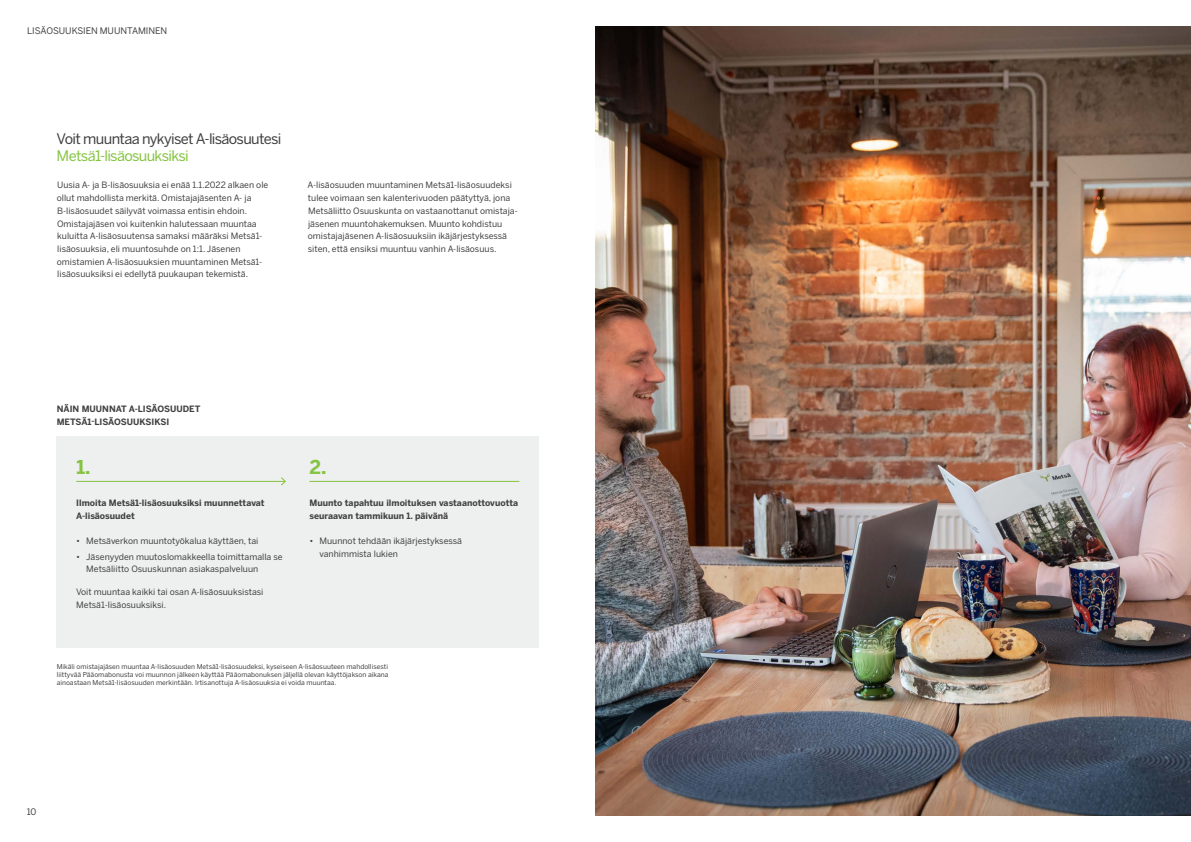
<style>
.page{position:relative;width:1191px;height:842px;background:#fff}
.page>*{position:absolute;margin:0;border:0;box-sizing:border-box;transform-origin:0 0}
.t1{font:700 19px "Benton Sans";color:#85c441}
.t2{font:14.5px "Benton Sans";letter-spacing:-.045em;color:#414042}
.t3{font:14.5px "Benton Sans";letter-spacing:-.045em;color:#85c441}
.t4{font:9px "Benton Sans";letter-spacing:-.01em;color:#414042}
.t5{font:8.7px/12.7px "Benton Sans";color:#414042}
.t6{font:700 8.7px/12.7px "Benton Sans";color:#414042}
.t7{font:6.7px/8px "Benton Sans";letter-spacing:.005em;color:#414042;text-align:justify}
</style>
<div class="page">
<img style="left:595px;top:27px;width:596px;height:788px">
<div style="left:57px;top:437px;width:482px;height:211px;background:#eeefef"></div>
<hr style="left:309px;top:481px;width:210px;height:1px;background:#85c441">
<hr style="left:76px;top:481px;width:209px;height:1px;background:#85c441">
<svg style="left:280px;top:477px;width:6px;height:9px"></svg>
<p class="t4" style="left:27px;top:24px;width:141px">LISÄOSUUKSIEN MUUNTAMINEN</p>
<h2 class="t2" style="left:57px;top:128px;width:226px">Voit muuntaa nykyiset A-lisäosuutesi</h2>
<h2 class="t3" style="left:57px;top:146px;width:134px">Metsä1-lisäosuuksiksi</h2>
<p class="t5" style="left:57px;top:178px;width:213px">Uusia A- ja B-lisäosuuksia ei enää 1.1.2022 alkaen ole ollut mahdollista merkitä. Omistajajäsenten A- ja B-lisäosuudet säilyvät voimassa entisin ehdoin.<br>Omistajajäsen voi kuitenkin halutessaan muuntaa kuluitta A-lisäosuutensa samaksi määräksi Metsä1- lisäosuuksia, eli muuntosuhde on 1:1. Jäsenen omistamien A-lisäosuuksien muuntaminen Metsä1- lisäosuuksiksi ei edellytä puukaupan tekemistä.</p>
<p class="t5" style="left:307px;top:178px;width:212px">A-lisäosuuden muuntaminen Metsä1-lisäosuudeksi tulee voimaan sen kalenterivuoden päätyttyä, jona Metsäliitto Osuuskunta on vastaanottanut omistaja&shy;jäsenen muuntohakemuksen. Muunto kohdistuu omistajajäsenen A-lisäosuuksiin ikäjärjestyksessä siten, että ensiksi muuntuu vanhin A-lisäosuus.</p>
<p class="t6" style="left:57px;top:402px;width:145px">NÄIN MUUNNAT A-LISÄOSUUDET<br>METSÄ1-LISÄOSUUKSIKSI</p>
<h1 class="t1" style="left:76px;top:453px;width:16px">1.</h1>
<h1 class="t1" style="left:309px;top:453px;width:19px">2.</h1>
<p class="t6" style="left:76px;top:496px;width:190px">Ilmoita Metsä1-lisäosuuksiksi muunnettavat<br>A-lisäosuudet</p>
<p class="t5" style="left:76px;top:534px;width:184px">• Metsäverkon muuntotyökalua käyttäen, tai</p>
<p class="t5" style="left:86px;top:550px;width:198px;text-indent:-10px">• Jäsenyyden muutoslomakkeella toimittamalla se<br>Metsäliitto Osuuskunnan asiakaspalveluun</p>
<p class="t5" style="left:76px;top:585px;width:189px">Voit muuntaa kaikki tai osan A-lisäosuuksistasi<br>Metsä1-lisäosuuksiksi.</p>
<p class="t6" style="left:309px;top:496px;width:210px">Muunto tapahtuu ilmoituksen vastaanottovuotta seuraavan tammikuun 1. päivänä</p>
<p class="t5" style="left:319px;top:534px;width:144px;text-indent:-10px">• Muunnot tehdään ikäjärjestyksessä vanhimmista lukien</p>
<p class="t7" style="left:57px;top:662px;width:333px">Mikäli omistajajäsen muuntaa A-lisäosuuden Metsä1-lisäosuudeksi, kyseiseen A-lisäosuuteen mahdollisesti liittyvää Pääomabonusta voi muunnon jälkeen käyttää Pääomabonuksen jäljellä olevan käyttöjakson aikana ainoastaan Metsä1-lisäosuuden merkintään. Irtisanottuja A-lisäosuuksia ei voida muuntaa.</p>
<p class="t4" style="left:27px;top:805px;width:11px">10</p>
</div>
